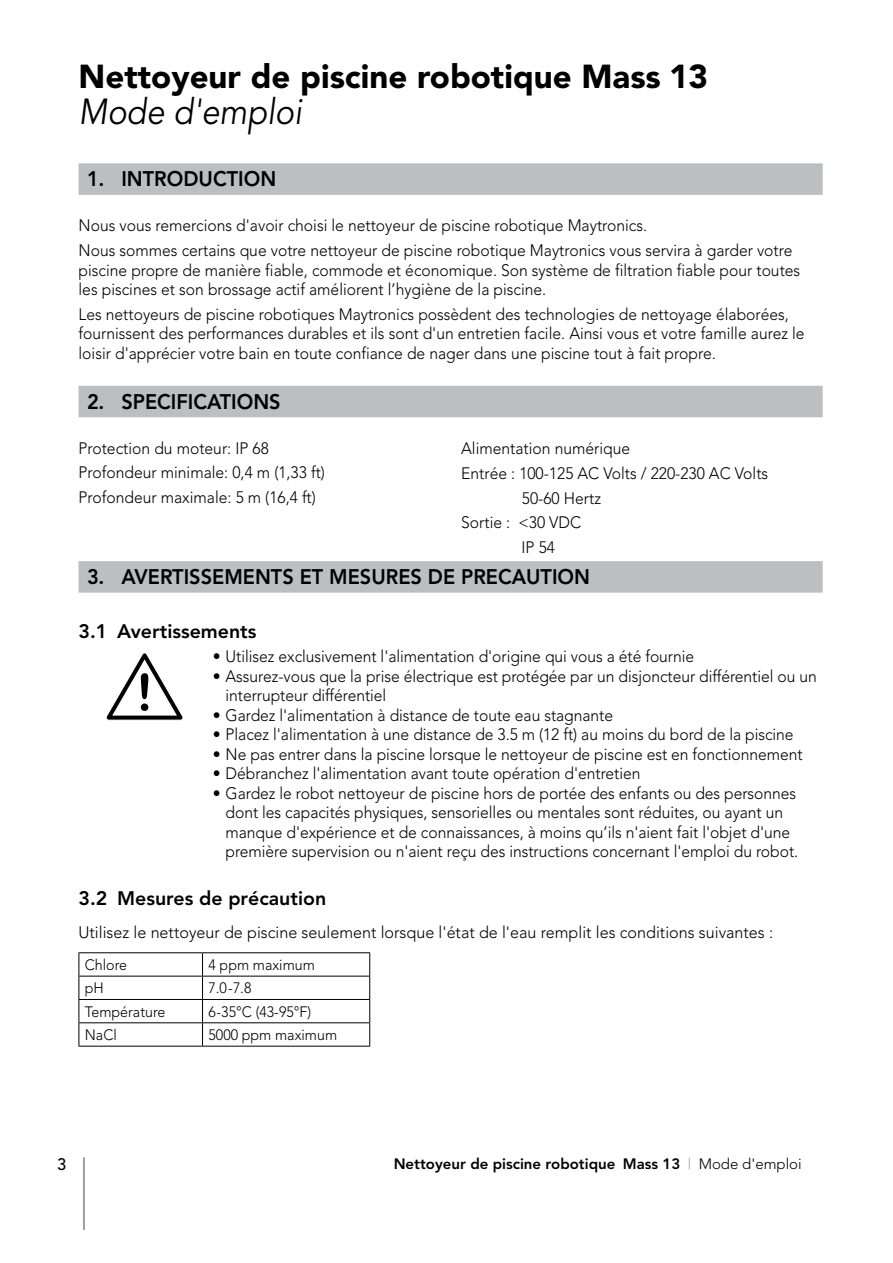
<style>
.page{position:relative;width:893px;height:1263px;background:#fff}
.page>*{position:absolute;margin:0;border:0;box-sizing:border-box;transform-origin:0 0}
.t1{font:italic 36px "Avenir LT";color:#000;scale:.9 1}
.t2{font:900 33px "Avenir LT";color:#000}
.t3{font:800 21px "Avenir LT";color:#000;scale:.95 1}
.t4{font:800 19.5px "Avenir LT";color:#000}
.t5{font:300 16.5px/19.5px "Avenir LT";color:#000;scale:.95 1}
.t6{font:300 16.5px "Avenir LT";color:#000}
.t7{font:500 16.5px "Avenir LT";color:#000}
.t8{font:300 15px "Avenir LT";color:#000;scale:.95 1}
.t9{font:800 15px "Avenir LT";color:#000}
.s1{font-weight:400;color:#a7a9ac}
.s2{font-weight:300}
</style>
<div class="page">
<hr style="left:83px;top:1157px;width:2px;height:72px;background:#808285">
<div style="left:79px;top:163px;width:744px;height:32px;background:#bcbec0"></div>
<div style="left:79px;top:386px;width:744px;height:31px;background:#bcbec0"></div>
<div style="left:79px;top:561px;width:744px;height:32px;background:#bcbec0"></div>
<hr style="left:79px;top:952px;width:124px;height:1px;background:#000">
<hr style="left:203px;top:952px;width:167px;height:1px;background:#000">
<hr style="left:79px;top:976px;width:124px;height:1px;background:#000">
<hr style="left:203px;top:976px;width:167px;height:1px;background:#000">
<hr style="left:79px;top:999px;width:124px;height:1px;background:#000">
<hr style="left:203px;top:999px;width:167px;height:1px;background:#000">
<hr style="left:79px;top:1022px;width:124px;height:1px;background:#000">
<svg style="left:79px;top:953px;width:1px;height:93px"></svg>
<hr style="left:203px;top:1022px;width:167px;height:1px;background:#000">
<svg style="left:202px;top:953px;width:1px;height:93px"></svg>
<svg style="left:369px;top:953px;width:1px;height:93px"></svg>
<hr style="left:79px;top:1046px;width:124px;height:1px;background:#000">
<hr style="left:203px;top:1046px;width:167px;height:1px;background:#000">
<svg style="left:106px;top:652px;width:77px;height:69px"></svg>
<h2 class="t2" style="left:79px;top:56px;width:631px">Nettoyeur de piscine robotique Mass 13</h2>
<h1 class="t1" style="left:79px;top:91px;width:250px">Mode d'emploi</h1>
<p class="t3" style="left:87px;top:167px;width:201px">1. INTRODUCTION</p>
<p class="t5" style="left:79px;top:213px;width:753px;line-height:24.6px">Nous vous remercions d'avoir choisi le nettoyeur de piscine robotique Maytronics.<br>Nous sommes certains que votre nettoyeur de piscine robotique Maytronics vous servira à garder votre</p>
<p class="t5" style="left:79px;top:260px;width:761px">piscine propre de manière fiable, commode et économique. Son système de filtration fiable pour toutes les piscines et son brossage actif améliorent l’hygiène de la piscine.</p>
<p class="t5" style="left:79px;top:304px;width:766px">Les nettoyeurs de piscine robotiques Maytronics possèdent des technologies de nettoyage élaborées, fournissent des performances durables et ils sont d'un entretien facile. Ainsi vous et votre famille aurez le loisir d'apprécier votre bain en toute confiance de nager dans une piscine tout à fait propre.</p>
<p class="t3" style="left:87px;top:389px;width:205px">2. SPECIFICATIONS</p>
<p class="t5" style="left:79px;top:436px;width:261px;line-height:24.6px">Protection du moteur: IP 68<br>Profondeur minimale: 0,4 m (1,33 ft)<br>Profondeur maximale: 5 m (16,4 ft)</p>
<p class="t5" style="left:461px;top:439px;width:179px">Alimentation numérique</p>
<p class="t5" style="left:461px;top:464px;width:325px">Entrée : 100-125 AC Volts / 220-230 AC Volts</p>
<p class="t5" style="left:522px;top:488px;width:85px">50-60 Hertz</p>
<p class="t5" style="left:461px;top:513px;width:128px">Sortie : &lt;30 VDC</p>
<p class="t5" style="left:521px;top:537px;width:37px">IP 54</p>
<p class="t3" style="left:87px;top:564px;width:531px">3. AVERTISSEMENTS ET MESURES DE PRECAUTION</p>
<p class="t4" style="left:79px;top:619px;width:179px">3.1 Avertissements</p>
<p class="t5" style="left:213px;top:647px;width:508px">• Utilisez exclusivement l'alimentation d'origine qui vous a été fournie</p>
<p class="t5" style="left:226px;top:666px;width:624px;text-indent:-13px">• Assurez-vous que la prise électrique est protégée par un disjoncteur différentiel ou un interrupteur différentiel</p>
<p class="t5" style="left:213px;top:705px;width:423px">• Gardez l'alimentation à distance de toute eau stagnante</p>
<p class="t5" style="left:213px;top:725px;width:613px">• Placez l'alimentation à une distance de 3.5 m (12 ft) au moins du bord de la piscine</p>
<p class="t5" style="left:213px;top:744px;width:622px">• Ne pas entrer dans la piscine lorsque le nettoyeur de piscine est en fonctionnement</p>
<p class="t5" style="left:213px;top:764px;width:452px">• Débranchez l'alimentation avant toute opération d'entretien</p>
<p class="t5" style="left:226px;top:783px;width:604px;text-indent:-13px">• Gardez le robot nettoyeur de piscine hors de portée des enfants ou des personnes dont les capacités physiques, sensorielles ou mentales sont réduites, ou ayant un manque d'expérience et de connaissances, à moins qu’ils n'aient fait l'objet d'une première supervision ou n'aient reçu des instructions concernant l'emploi du robot.</p>
<p class="t4" style="left:79px;top:886px;width:249px">3.2 Mesures de précaution</p>
<p class="t6" style="left:79px;top:922px;width:696px">Utilisez le nettoyeur de piscine seulement lorsque l'état de l'eau remplit les conditions suivantes :</p>
<p class="t8" style="left:85px;top:956px;width:46px">Chlore</p>
<p class="t8" style="left:209px;top:956px;width:113px">4 ppm maximum</p>
<p class="t8" style="left:85px;top:979px;width:21px">pH</p>
<p class="t8" style="left:209px;top:979px;width:47px">7.0-7.8</p>
<p class="t8" style="left:85px;top:1003px;width:86px">Température</p>
<p class="t8" style="left:209px;top:1003px;width:110px">6-35°C (43-95°F)</p>
<p class="t8" style="left:85px;top:1026px;width:35px">NaCl</p>
<p class="t8" style="left:209px;top:1026px;width:137px">5000 ppm maximum</p>
<p class="t7" style="left:57px;top:1154px;width:11px">3</p>
<p class="t9" style="left:394px;top:1154px;width:410px">Nettoyeur de piscine robotique Mass 13 <span class="s1">|</span> <span class="s2">Mode d'emploi</span></p>
</div>
